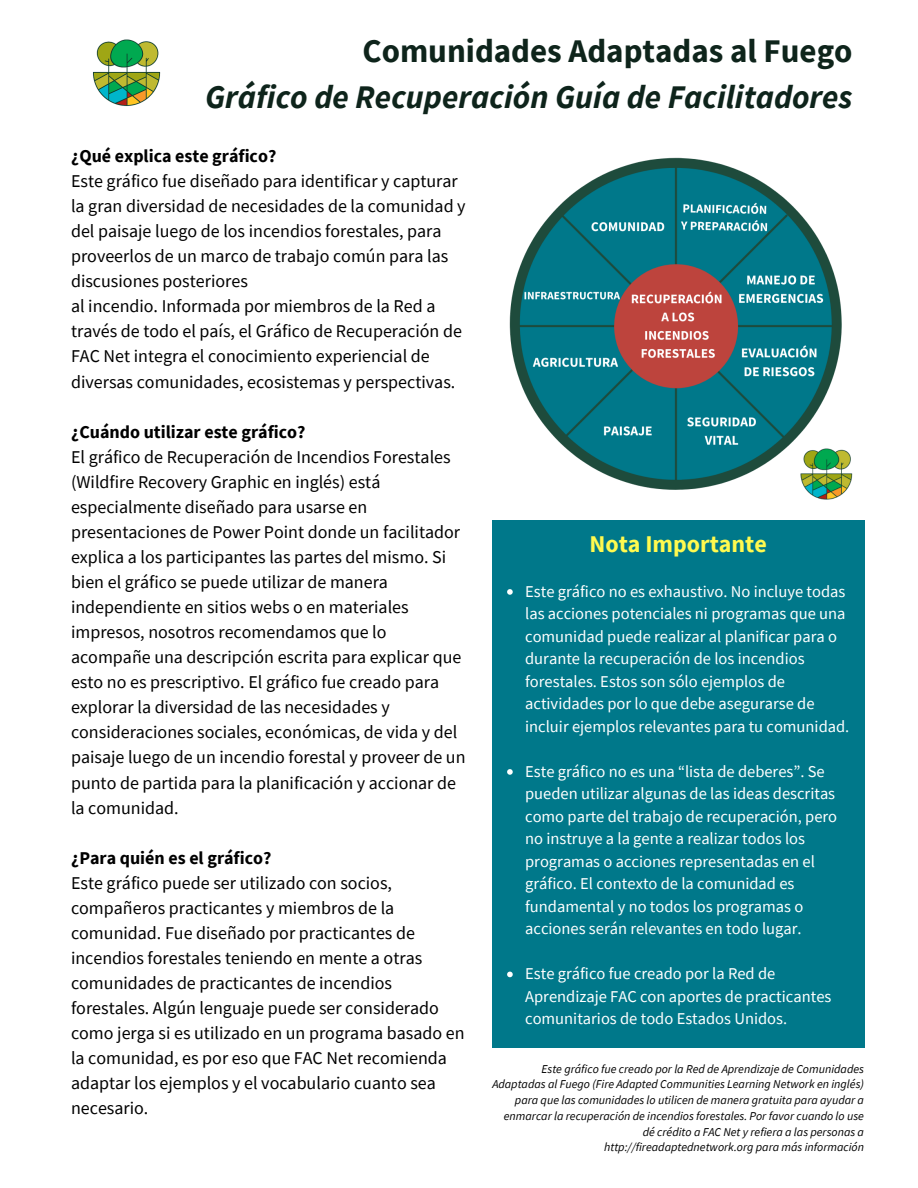
<style>
.page{position:relative;width:918px;height:1188px;background:#fff}
.page>*{position:absolute;margin:0;border:0;box-sizing:border-box;transform-origin:0 0}
.t1{font:italic 700 33px "Source Sans Pro";color:#0e241b}
.t2{font:700 33px "Source Sans Pro";color:#0e241b}
.t3{font:700 24px "Source Sans Pro";color:#fffa4f}
.t4{font:18px/25px "Source Sans Pro";color:#000}
.t5{font:700 18px "Source Sans Pro";color:#000}
.t6{font:16.5px/22.5px "Source Sans Pro";color:#fff}
.t7{font:italic 12px/15.8px "Source Sans Pro";color:#000;text-align:right}
</style>
<div class="page">
<img style="left:93px;top:39px;width:68px;height:67px">
<div style="left:492px;top:520px;width:373px;height:528px;background:#00788a"></div>
<img style="left:509px;top:157px;width:344px;height:343px">
<svg style="left:507px;top:589px;width:6px;height:6px"></svg>
<svg style="left:507px;top:769px;width:6px;height:6px"></svg>
<svg style="left:507px;top:972px;width:6px;height:5px"></svg>
<h1 class="t2" style="left:363px;top:29px;width:492px">Comunidades Adaptadas al Fuego</h1>
<h1 class="t1" style="left:205px;top:75px;width:649px">Gráfico de Recuperación Guía de Facilitadores</h1>
<p class="t5" style="left:71px;top:144px;width:207px">¿Qué explica este gráfico?</p>
<p class="t4" style="left:71px;top:168px;width:396px">Este gráfico fue diseñado para identificar y capturar la gran diversidad de necesidades de la comunidad y del paisaje luego de los incendios forestales, para proveerlos de un marco de trabajo común para las discusiones posteriores<br>al incendio. Informada por miembros de la Red a través de todo el país, el Gráfico de Recuperación de FAC Net integra el conocimiento experiencial de diversas comunidades, ecosistemas y perspectivas.</p>
<p class="t5" style="left:71px;top:420px;width:236px">¿Cuándo utilizar este gráfico?</p>
<p class="t4" style="left:71px;top:444px;width:396px">El gráfico de Recuperación de Incendios Forestales (Wildfire Recovery Graphic en inglés) está especialmente diseñado para usarse en presentaciones de Power Point donde un facilitador explica a los participantes las partes del mismo. Si bien el gráfico se puede utilizar de manera independiente en sitios webs o en materiales impresos, nosotros recomendamos que lo acompañe una descripción escrita para explicar que esto no es prescriptivo. El gráfico fue creado para explorar la diversidad de las necesidades y consideraciones sociales, económicas, de vida y del paisaje luego de un incendio forestal y proveer de un punto de partida para la planificación y accionar de la comunidad.</p>
<p class="t5" style="left:71px;top:846px;width:202px">¿Para quién es el gráfico?</p>
<p class="t4" style="left:71px;top:870px;width:395px">Este gráfico puede ser utilizado con socios, compañeros practicantes y miembros de la comunidad. Fue diseñado por practicantes de incendios forestales teniendo en mente a otras comunidades de practicantes de incendios forestales. Algún lenguaje puede ser considerado como jerga si es utilizado en un programa basado en la comunidad, es por eso que FAC Net recomienda adaptar los ejemplos y el vocabulario cuanto sea necesario.</p>
<h2 class="t3" style="left:589px;top:528px;width:179px">Nota Importante</h2>
<p class="t6" style="left:525px;top:580px;width:326px">Este gráfico no es exhaustivo. No incluye todas las acciones potenciales ni programas que una comunidad puede realizar al planificar para o durante la recuperación de los incendios forestales. Estos son sólo ejemplos de actividades por lo que debe asegurarse de incluir ejemplos relevantes para tu comunidad.</p>
<p class="t6" style="left:525px;top:760px;width:314px">Este gráfico no es una “lista de deberes”. Se pueden utilizar algunas de las ideas descritas como parte del trabajo de recuperación, pero no instruye a la gente a realizar todos los programas o acciones representadas en el gráfico. El contexto de la comunidad es fundamental y no todos los programas o acciones serán relevantes en todo lugar.</p>
<p class="t6" style="left:525px;top:962px;width:308px">Este gráfico fue creado por la Red de<br>Aprendizaje FAC con aportes de practicantes comunitarios de todo Estados Unidos.</p>
<p class="t7" style="left:492px;top:1060px;width:373px">Este gráfico fue creado por la Red de Aprendizaje de Comunidades Adaptadas al Fuego (Fire Adapted Communities Learning Network en inglés) para que las comunidades lo utilicen de manera gratuita para ayudar a enmarcar la recuperación de incendios forestales. Por favor cuando lo use dé crédito a FAC Net y refiera a las personas a http://fireadaptednetwork.org para más información</p>
</div>
